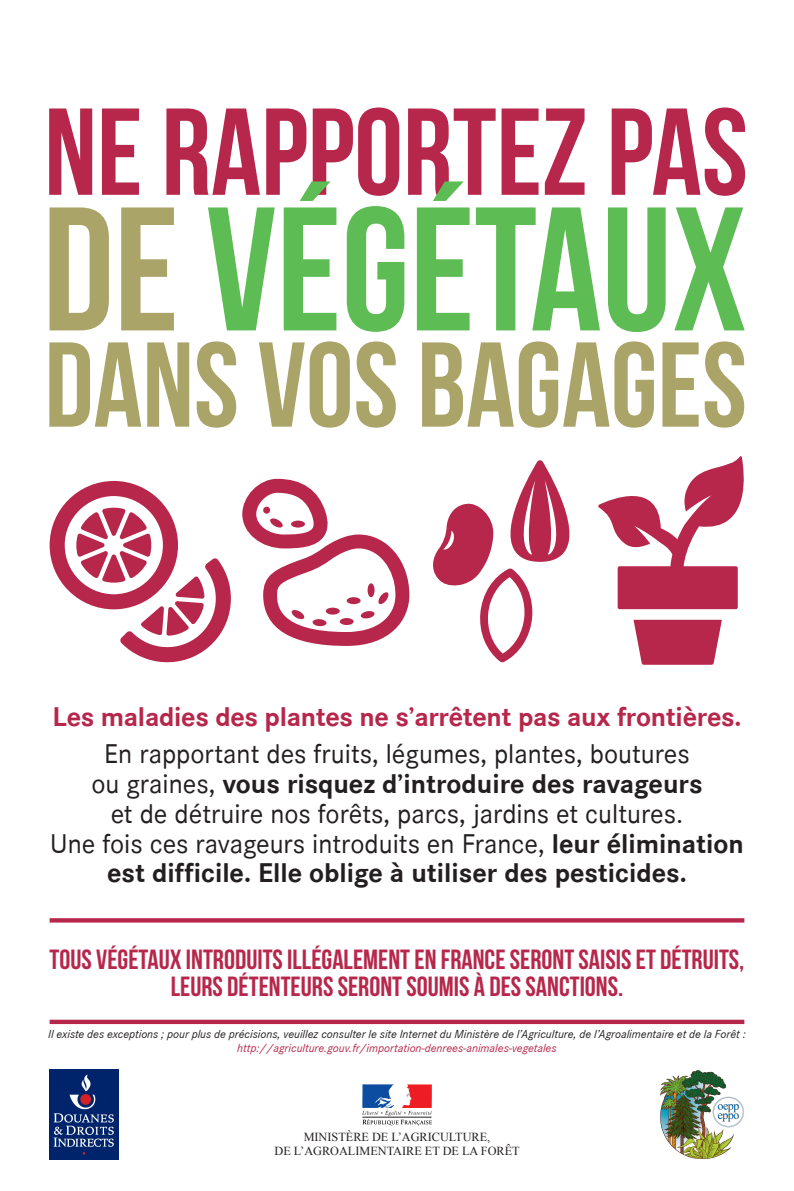
<style>
.page{position:relative;width:794px;height:1191px;background:#fff}
.page>*{position:absolute;margin:0;border:0;box-sizing:border-box;transform-origin:0 0}
.t1{font:700 175.61px "Bebas Neue";color:#5ebc55}
.t2{font:700 123.29px "Bebas Neue";color:#b6274b}
.t3{font:700 120.31px "Bebas Neue";color:#aba468}
.t4{font:28px/29.8px "Corporate S";color:#231f20;text-align:center}
.t5{font:700 28px "Corporate S";letter-spacing:-.01em;color:#b6274b}
.t6{font:700 27.74px/26.2px "Bebas Neue";color:#b6274b;text-align:center}
.t7{font:12.25px/14px "Times New Roman";color:#231f20;text-align:center}
.t8{font:italic 12.08px "Corporate S";color:#231f20}
.t9{font:italic 12.08px "Corporate S";color:#b6274b}
.s1{color:#aba468}
.s2{font-weight:700}
</style>
<div class="page">
<svg style="left:433px;top:460px;width:137px;height:202px"></svg>
<svg style="left:633px;top:620px;width:89px;height:45px;background:#bd3e5e"></svg>
<svg style="left:598px;top:456px;width:146px;height:153px"></svg>
<svg style="left:50px;top:479px;width:359px;height:184px"></svg>
<div style="left:291px;top:520px;width:14px;height:7px;background:#b6274b;border-radius:50%"></div>
<div style="left:263px;top:507px;width:7px;height:6px;background:#b6274b;border-radius:50%"></div>
<svg style="left:50px;top:918px;width:694px;height:4px;background:#b93154"></svg>
<div style="left:50px;top:1019px;width:694px;height:5px;background:#b6274b"></div>
<img style="left:660px;top:1070px;width:84px;height:89px">
<svg style="left:362px;top:1084px;width:70px;height:41px"></svg>
<img style="left:50px;top:1069px;width:68px;height:90px">
<h2 class="t2" style="left:44px;top:85px;width:705px">NE RAPPORTEZ PAS</h2>
<h1 class="t1" style="left:42px;top:173px;width:706px"><span class="s1">DE</span> VÉGÉTAUX</h1>
<h3 class="t3" style="left:45px;top:319px;width:704px">DANS VOS BAGAGES</h3>
<p class="t5" style="left:53px;top:700px;width:690px">Les maladies des plantes ne s’arrêtent pas aux frontières.</p>
<p class="t4" style="left:50px;top:739px;width:695px">En rapportant des fruits, légumes, plantes, boutures<br>ou graines, <span class="s2">vous risquez d’introduire des ravageurs<br></span>et de détruire nos forêts, parcs, jardins et cultures.<br>Une fois ces ravageurs introduits en France, <span class="s2">leur élimination est difficile. Elle oblige à utiliser des pesticides.</span></p>
<p class="t6" style="left:50px;top:946px;width:696px">TOUS VÉGÉTAUX INTRODUITS ILLÉGALEMENT EN FRANCE SERONT SAISIS ET DÉTRUITS,<br>LEURS DÉTENTEURS SERONT SOUMIS À DES SANCTIONS.</p>
<p class="t8" style="left:48px;top:1026px;width:699px">Il existe des exceptions ; pour plus de précisions, veuillez consulter le site Internet du Ministère de l’Agriculture, de l’Agroalimentaire et de la Forêt :</p>
<p class="t9" style="left:237px;top:1040px;width:321px">http://agriculture.gouv.fr/importation-denrees-animales-vegetales</p>
<p class="t7" style="left:274px;top:1130px;width:247px">MINISTÈRE DE L’AGRICULTURE,<br>DE L’AGROALIMENTAIRE ET DE LA FORÊT</p>
</div>
